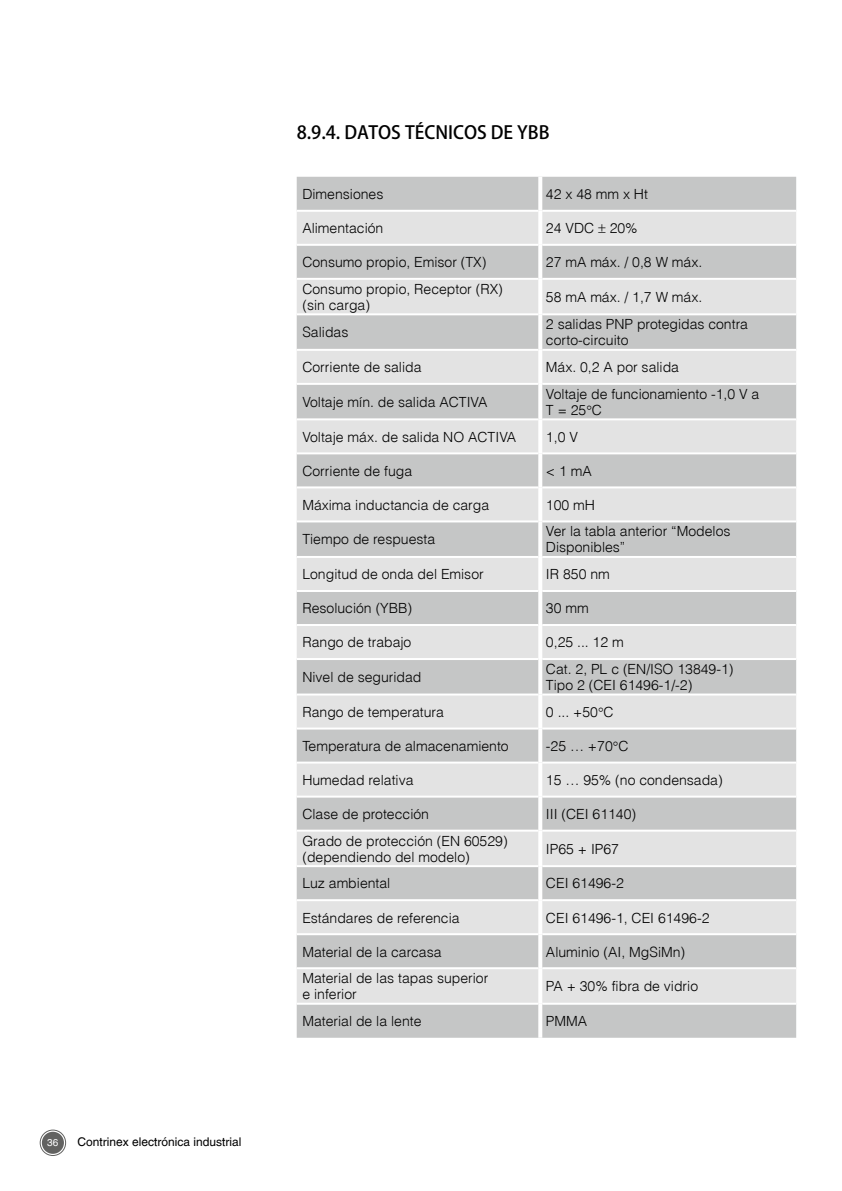
<style>
.page{position:relative;width:842px;height:1191px;background:#fff}
.page>*{position:absolute;margin:0;border:0;box-sizing:border-box;transform-origin:0 0}
.t1{font:500 18px "Koz Go Pro";color:#000}
.t2{font:14px/16px "Switzerland Light Plain";color:#000}
.t3{font:12px "Switzerland Plain";color:#000}
.t4{font:10px "Switzerland Plain";color:#fff}
</style>
<div class="page">
<svg style="left:40px;top:1129px;width:26px;height:27px"></svg>
<svg style="left:40px;top:1130px;width:26px;height:25px"></svg>
<div style="left:297px;top:177px;width:499px;height:860px;background:#c5c6c6"></div>
<svg style="left:297px;top:212px;width:499px;height:790px;background:#d4d5d5"></svg>
<hr style="left:297px;top:210px;width:241px;height:2px;background:#fff">
<hr style="left:542px;top:210px;width:254px;height:2px;background:#fff">
<hr style="left:297px;top:244px;width:241px;height:2px;background:#fff">
<hr style="left:542px;top:244px;width:254px;height:2px;background:#fff">
<hr style="left:297px;top:278px;width:241px;height:2px;background:#fff">
<hr style="left:542px;top:278px;width:254px;height:2px;background:#fff">
<hr style="left:297px;top:313px;width:241px;height:2px;background:#fff">
<hr style="left:542px;top:313px;width:254px;height:2px;background:#fff">
<hr style="left:297px;top:349px;width:241px;height:2px;background:#fff">
<hr style="left:542px;top:349px;width:254px;height:2px;background:#fff">
<hr style="left:297px;top:383px;width:241px;height:2px;background:#fff">
<hr style="left:542px;top:383px;width:254px;height:2px;background:#fff">
<hr style="left:297px;top:418px;width:241px;height:2px;background:#fff">
<hr style="left:542px;top:418px;width:254px;height:2px;background:#fff">
<hr style="left:297px;top:452px;width:241px;height:2px;background:#fff">
<hr style="left:542px;top:452px;width:254px;height:2px;background:#fff">
<hr style="left:297px;top:486px;width:241px;height:2px;background:#fff">
<hr style="left:542px;top:486px;width:254px;height:2px;background:#fff">
<hr style="left:297px;top:520px;width:241px;height:2px;background:#fff">
<hr style="left:542px;top:520px;width:254px;height:2px;background:#fff">
<hr style="left:297px;top:556px;width:241px;height:2px;background:#fff">
<hr style="left:542px;top:556px;width:254px;height:2px;background:#fff">
<hr style="left:297px;top:590px;width:241px;height:2px;background:#fff">
<hr style="left:542px;top:590px;width:254px;height:2px;background:#fff">
<hr style="left:297px;top:624px;width:241px;height:2px;background:#fff">
<hr style="left:542px;top:624px;width:254px;height:2px;background:#fff">
<hr style="left:297px;top:658px;width:241px;height:2px;background:#fff">
<hr style="left:542px;top:658px;width:254px;height:2px;background:#fff">
<hr style="left:297px;top:693px;width:241px;height:2px;background:#fff">
<hr style="left:542px;top:693px;width:254px;height:2px;background:#fff">
<hr style="left:297px;top:727px;width:241px;height:2px;background:#fff">
<hr style="left:542px;top:727px;width:254px;height:2px;background:#fff">
<hr style="left:297px;top:761px;width:241px;height:2px;background:#fff">
<hr style="left:542px;top:761px;width:254px;height:2px;background:#fff">
<hr style="left:297px;top:795px;width:241px;height:2px;background:#fff">
<hr style="left:542px;top:795px;width:254px;height:2px;background:#fff">
<hr style="left:297px;top:829px;width:241px;height:2px;background:#fff">
<hr style="left:542px;top:829px;width:254px;height:2px;background:#fff">
<hr style="left:297px;top:865px;width:241px;height:2px;background:#fff">
<hr style="left:542px;top:865px;width:254px;height:2px;background:#fff">
<hr style="left:297px;top:899px;width:241px;height:2px;background:#fff">
<hr style="left:542px;top:899px;width:254px;height:2px;background:#fff">
<hr style="left:297px;top:933px;width:241px;height:2px;background:#fff">
<hr style="left:542px;top:933px;width:254px;height:2px;background:#fff">
<hr style="left:297px;top:967px;width:241px;height:2px;background:#fff">
<hr style="left:542px;top:967px;width:254px;height:2px;background:#fff">
<hr style="left:297px;top:1002px;width:241px;height:2px;background:#fff">
<hr style="left:542px;top:1002px;width:254px;height:2px;background:#fff">
<svg style="left:538px;top:177px;width:4px;height:34px"></svg>
<hr style="left:538px;top:211px;width:4px;height:34px;background:#fff">
<svg style="left:538px;top:245px;width:4px;height:34px"></svg>
<hr style="left:538px;top:279px;width:4px;height:35px;background:#fff">
<svg style="left:538px;top:314px;width:4px;height:36px"></svg>
<hr style="left:538px;top:350px;width:4px;height:34px;background:#fff">
<svg style="left:538px;top:384px;width:4px;height:35px"></svg>
<hr style="left:538px;top:419px;width:4px;height:34px;background:#fff">
<svg style="left:538px;top:453px;width:4px;height:34px"></svg>
<hr style="left:538px;top:487px;width:4px;height:34px;background:#fff">
<svg style="left:538px;top:521px;width:4px;height:36px"></svg>
<hr style="left:538px;top:557px;width:4px;height:34px;background:#fff">
<svg style="left:538px;top:591px;width:4px;height:34px"></svg>
<hr style="left:538px;top:625px;width:4px;height:34px;background:#fff">
<svg style="left:538px;top:659px;width:4px;height:35px"></svg>
<hr style="left:538px;top:694px;width:4px;height:34px;background:#fff">
<svg style="left:538px;top:728px;width:4px;height:34px"></svg>
<hr style="left:538px;top:762px;width:4px;height:34px;background:#fff">
<svg style="left:538px;top:796px;width:4px;height:34px"></svg>
<hr style="left:538px;top:830px;width:4px;height:36px;background:#fff">
<svg style="left:538px;top:866px;width:4px;height:34px"></svg>
<hr style="left:538px;top:900px;width:4px;height:34px;background:#fff">
<svg style="left:538px;top:934px;width:4px;height:34px"></svg>
<hr style="left:538px;top:968px;width:4px;height:35px;background:#fff">
<svg style="left:538px;top:1003px;width:4px;height:34px"></svg>
<svg style="left:598px;top:224px;width:8px;height:9px"></svg>
<svg style="left:587px;top:405px;width:4px;height:4px"></svg>
<svg style="left:599px;top:707px;width:4px;height:4px"></svg>
<svg style="left:613px;top:741px;width:5px;height:4px"></svg>
<p class="t4" style="left:47px;top:1137px;width:13px">36</p>
<p class="t3" style="left:77px;top:1135px;width:166px">Contrinex electrónica industrial</p>
<p class="t1" style="left:297px;top:121px;width:254px">8.9.4. DATOS TÉCNICOS DE YBB</p>
<p class="t2" style="left:302px;top:186px;width:83px">Dimensiones</p>
<p class="t2" style="left:546px;top:186px;width:103px">42 x 48 mm x Ht</p>
<p class="t2" style="left:302px;top:220px;width:83px">Alimentación</p>
<p class="t2" style="left:546px;top:220px;width:93px">24 VDC 20%</p>
<p class="t2" style="left:302px;top:254px;width:186px">Consumo propio, Emisor (TX)</p>
<p class="t2" style="left:546px;top:254px;width:158px">27 mA máx. / 0,8 W máx.</p>
<p class="t2" style="left:302px;top:280px;width:202px">Consumo propio, Receptor (RX) (sin carga)</p>
<p class="t2" style="left:546px;top:288px;width:158px">58 mA máx. / 1,7 W máx.</p>
<p class="t2" style="left:302px;top:324px;width:47px">Salidas</p>
<p class="t2" style="left:546px;top:316px;width:204px">2 salidas PNP protegidas contra corto-circuito</p>
<p class="t2" style="left:302px;top:359px;width:121px">Corriente de salida</p>
<p class="t2" style="left:546px;top:359px;width:135px">Máx. 0,2 A por salida</p>
<p class="t2" style="left:302px;top:393px;width:187px">Voltaje mín. de salida ACTIVA</p>
<p class="t2" style="left:546px;top:385px;width:215px">Voltaje de funcionamiento -1,0 V a<br>T = 25 C</p>
<p class="t2" style="left:302px;top:428px;width:215px">Voltaje máx. de salida NO ACTIVA</p>
<p class="t2" style="left:546px;top:428px;width:33px">1,0 V</p>
<p class="t2" style="left:302px;top:462px;width:111px">Corriente de fuga</p>
<p class="t2" style="left:546px;top:462px;width:47px">&lt; 1 mA</p>
<p class="t2" style="left:302px;top:496px;width:188px">Máxima inductancia de carga</p>
<p class="t2" style="left:546px;top:496px;width:51px">100 mH</p>
<p class="t2" style="left:302px;top:531px;width:134px">Tiempo de respuesta</p>
<p class="t2" style="left:546px;top:523px;width:186px">Ver la tabla anterior “Modelos<br>Disponibles”</p>
<p class="t2" style="left:302px;top:566px;width:183px">Longitud de onda del Emisor</p>
<p class="t2" style="left:546px;top:566px;width:65px">IR 850 nm</p>
<p class="t2" style="left:302px;top:600px;width:111px">Resolución (YBB)</p>
<p class="t2" style="left:546px;top:600px;width:44px">30 mm</p>
<p class="t2" style="left:302px;top:634px;width:111px">Rango de trabajo</p>
<p class="t2" style="left:546px;top:634px;width:79px">0,25 ... 12 m</p>
<p class="t2" style="left:302px;top:668px;width:121px">Nivel de seguridad</p>
<p class="t2" style="left:546px;top:660px;width:189px">Cat. 2, PL c (EN/ISO 13849-1)<br>Tipo 2 (CEI 61496-1/-2)</p>
<p class="t2" style="left:302px;top:703px;width:143px">Rango de temperatura</p>
<p class="t2" style="left:546px;top:703px;width:69px">0 ... +50 C</p>
<p class="t2" style="left:302px;top:737px;width:208px">Temperatura de almacenamiento</p>
<p class="t2" style="left:546px;top:737px;width:84px">-25 … +70 C</p>
<p class="t2" style="left:302px;top:771px;width:113px">Humedad relativa</p>
<p class="t2" style="left:546px;top:771px;width:178px">15 … 95% (no condensada)</p>
<p class="t2" style="left:302px;top:805px;width:128px">Clase de protección</p>
<p class="t2" style="left:546px;top:805px;width:92px">III (CEI 61140)</p>
<p class="t2" style="left:302px;top:832px;width:207px">Grado de protección (EN 60529) (dependiendo del modelo)</p>
<p class="t2" style="left:546px;top:840px;width:75px">IP65 + IP67</p>
<p class="t2" style="left:302px;top:875px;width:89px">Luz ambiental</p>
<p class="t2" style="left:546px;top:875px;width:79px">CEI 61496-2</p>
<p class="t2" style="left:302px;top:909px;width:159px">Estándares de referencia</p>
<p class="t2" style="left:546px;top:909px;width:165px">CEI 61496-1, CEI 61496-2</p>
<p class="t2" style="left:302px;top:943px;width:141px">Material de la carcasa</p>
<p class="t2" style="left:546px;top:943px;width:141px">Aluminio (AI, MgSiMn)</p>
<p class="t2" style="left:302px;top:970px;width:187px">Material de las tapas superior e inferior</p>
<p class="t2" style="left:546px;top:978px;width:154px">PA + 30% fibra de vidrio</p>
<p class="t2" style="left:302px;top:1012px;width:121px">Material de la lente</p>
<p class="t2" style="left:546px;top:1012px;width:43px">PMMA</p>
</div>
